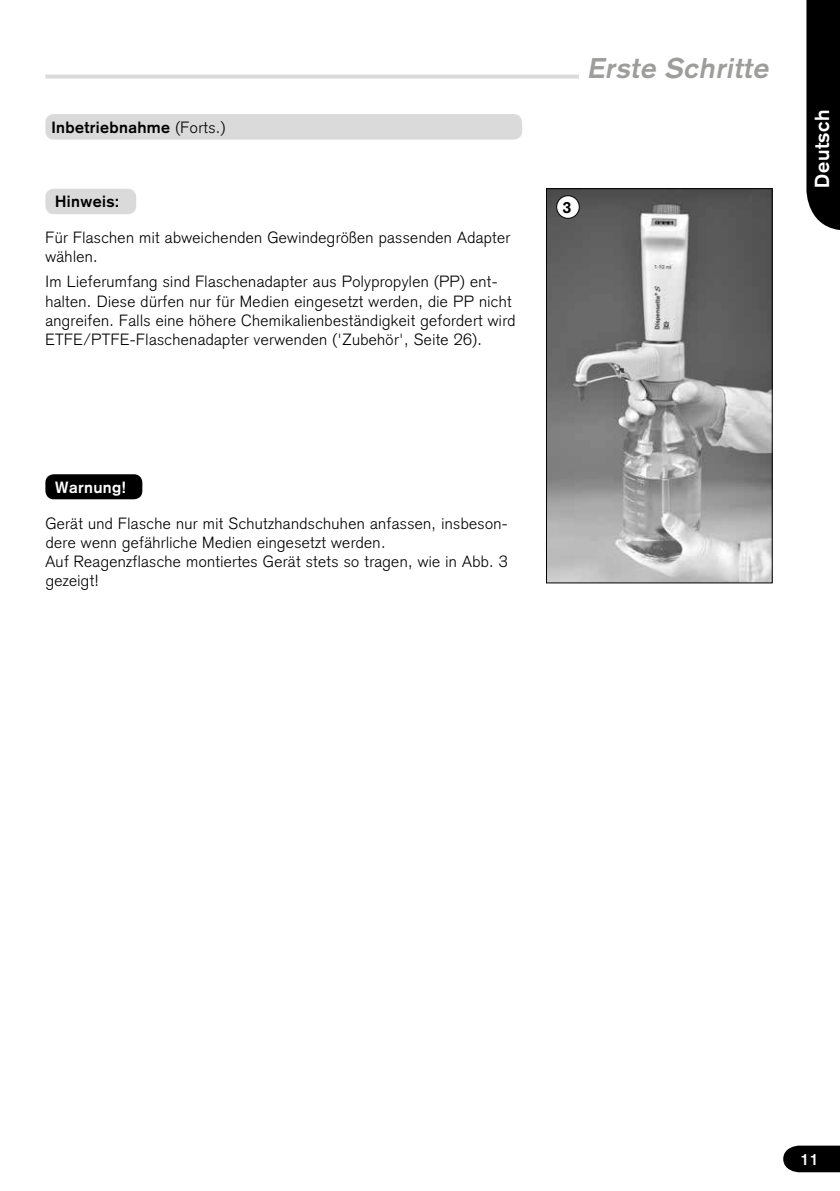
<style>
.page{position:relative;width:840px;height:1191px;background:#fff}
.page>*{position:absolute;margin:0;border:0;box-sizing:border-box;transform-origin:0 0}
.t1{font:italic 700 28px "Akzidenz Grotesk";color:#9d9d9c}
.t2{font:700 20px "Akzidenz Grotesk";letter-spacing:.025em;color:#fff}
.t3{font:300 16px/19.2px "Akzidenz Grotesk";letter-spacing:.025em;color:#000}
.t4{font:700 16px "Akzidenz Grotesk";letter-spacing:.025em;color:#000}
.t5{font:700 16px "Akzidenz Grotesk";letter-spacing:.025em;color:#fff}
.s1{font-weight:300}
</style>
<div class="page">
<img style="left:547px;top:190px;width:223px;height:391px">
<div style="left:545px;top:188px;width:227px;height:395px;border:1px solid #000"></div>
<div style="left:556px;top:196px;width:23px;height:22px;background:#fff;border-radius:50%"></div>
<div style="left:556px;top:195px;width:23px;height:23px;border:1px solid #000;border-radius:50%"></div>
<svg style="left:806px;top:0;width:33px;height:230px"></svg>
<svg style="left:783px;top:1145px;width:56px;height:27px"></svg>
<svg style="left:45px;top:75px;width:533px;height:4px;fill:#dadada"></svg>
<div style="left:45px;top:189px;width:91px;height:25px;background:#dadada;border-radius:9px"></div>
<div style="left:45px;top:474px;width:97px;height:25px;background:#000;border-radius:9px"></div>
<div style="left:45px;top:114px;width:477px;height:26px;background:#dadada;border-radius:9px"></div>
<p class="t4" style="left:51px;top:118px;width:175px">Inbetriebnahme <span class="s1">(Forts.)</span></p>
<p class="t4" style="left:55px;top:192px;width:65px">Hinweis:</p>
<p class="t3" style="left:45px;top:228px;width:466px">Für Flaschen mit abweichenden Gewindegrößen passenden Adapter wählen.</p>
<p class="t3" style="left:45px;top:272px;width:471px">Im Lieferumfang sind Flaschenadapter aus Polypropylen (PP) ent&shy;halten. Diese dürfen nur für Medien eingesetzt werden, die PP nicht angreifen. Falls eine höhere Chemikalienbeständigkeit gefordert wird ETFE/PTFE-Flaschenadapter verwenden ('Zubehör', Seite 26).</p>
<h1 class="t1" style="left:586px;top:52px;width:188px">Erste Schritte</h1>
<p class="t4" style="left:562px;top:197px;width:10px">3</p>
<p class="t2" style="left:809px;top:188px;width:79px;rotate:-90deg">Deutsch</p>
<p class="t5" style="left:55px;top:477px;width:72px">Warnung!</p>
<p class="t3" style="left:45px;top:514px;width:463px">Gerät und Flasche nur mit Schutzhandschuhen anfassen, insbeson&shy;dere wenn gefährliche Medien eingesetzt werden.<br>Auf Reagenzflasche montiertes Gerät stets so tragen, wie in Abb. 3 gezeigt!</p>
<p class="t5" style="left:799px;top:1150px;width:20px">11</p>
</div>
